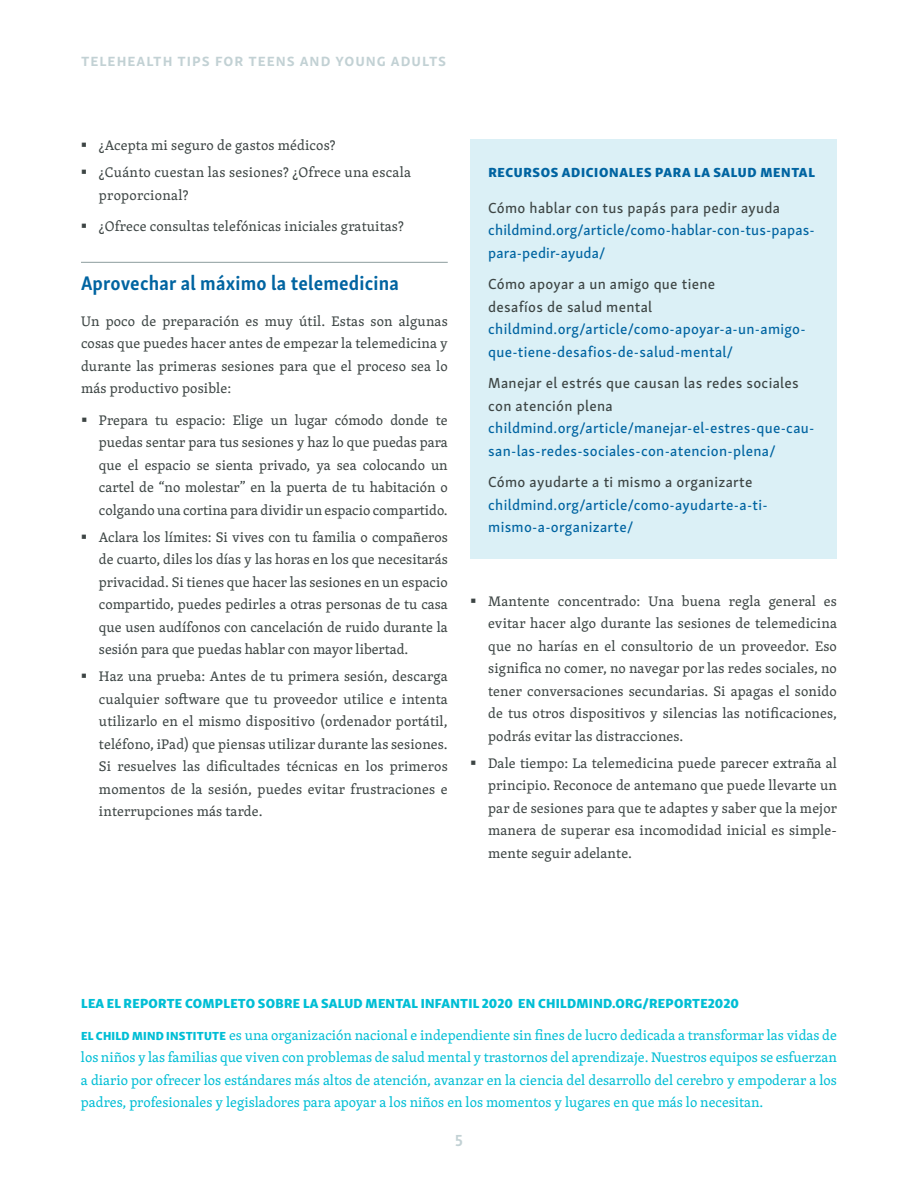
<style>
.page{position:relative;width:918px;height:1188px;background:#fff}
.page>*{position:absolute;margin:0;border:0;box-sizing:border-box;transform-origin:0 0}
.t1{font:700 20.25px "Skolar Sans Latn Cn";letter-spacing:.01em;color:#0064a1}
.t2{font:700 16.5px "Skolar Sans Latn Cn";letter-spacing:.06em;color:#c2d1d4}
.t3{font:15px/22.5px "Skolar Sans Latn Me";letter-spacing:.02em;color:#0064a1}
.t4{font:15px/22.5px "Skolar Sans Latn Me";letter-spacing:.02em;color:#3d4544}
.t5{font:14.25px/22.5px "Skolar Latin";letter-spacing:.01em;color:#3d4544;text-align:justify}
.t6{font:14.25px/22.5px "Skolar Latin";color:#00bed5;text-align:justify}
.t7{font:13.5px "Skolar Sans Latn Eb";letter-spacing:.02em;color:#00bed5}
.t8{font:13.5px "Skolar Sans Latn Eb";letter-spacing:.05em;color:#0064a1}
.s1{font-family:"Skolar Sans Latn Eb";font-size:12px}
</style>
<div class="page">
<hr style="left:81px;top:262px;width:367px;height:1px;background:#8c9c9d">
<div style="left:470px;top:140px;width:367px;height:419px;background:#dbf0f6"></div>
<p class="t2" style="left:81px;top:47px;width:367px">telehealth tips for teens and young adults</p>
<p class="t5" style="left:99px;top:132px;width:314px;line-height:27px">¿Acepta mi seguro de gastos médicos?<br>¿Cuánto cuestan las sesiones? ¿Ofrece una escala</p>
<p class="t5" style="left:99px;top:183px;width:91px">proporcional?</p>
<p class="t5" style="left:99px;top:215px;width:306px">¿Ofrece consultas telefónicas iniciales gratuitas?</p>
<h1 class="t1" style="left:81px;top:267px;width:320px">Aprovechar al máximo la telemedicina</h1>
<p class="t5" style="left:81px;top:309px;width:368px">Un poco de preparación es muy útil. Estas son algunas cosas que puedes hacer antes de empezar la telemedicina y durante las primeras sesiones para que el proceso sea lo más productivo posible:</p>
<p class="t5" style="left:99px;top:408px;width:350px">Prepara tu espacio: Elige un lugar cómodo donde te puedas sentar para tus sesiones y haz lo que puedas para que el espacio se sienta privado, ya sea colocando un cartel de “no molestar” en la puerta de tu habitación o colgando una cortina para dividir un espacio compartido.</p>
<p class="t5" style="left:99px;top:525px;width:350px">Aclara los límites: Si vives con tu familia o compañeros de cuarto, diles los días y las horas en los que necesitarás privacidad. Si tienes que hacer las sesiones en un espacio compartido, puedes pedirles a otras personas de tu casa que usen audífonos con cancelación de ruido durante la sesión para que puedas hablar con mayor libertad.</p>
<p class="t5" style="left:99px;top:665px;width:350px">Haz una prueba: Antes de tu primera sesión, descarga cualquier software que tu proveedor utilice e intenta utilizarlo en el mismo dispositivo (ordenador portátil, teléfono, iPad) que piensas utilizar durante las sesiones.<br>Si resuelves las dificultades técnicas en los primeros momentos de la sesión, puedes evitar frustraciones e interrupciones más tarde.</p>
<p class="t8" style="left:488px;top:160px;width:328px">RECURSOS ADICIONALES PARA LA SALUD MENTAL</p>
<p class="t4" style="left:488px;top:195px;width:293px">Cómo hablar con tus papás para pedir ayuda</p>
<p class="t3" style="left:488px;top:218px;width:328px">childmind.org/article/como-hablar-con-tus-papas&shy;para-pedir-ayuda/</p>
<p class="t4" style="left:488px;top:272px;width:228px">Cómo apoyar a un amigo que tiene desafíos de salud mental</p>
<p class="t3" style="left:488px;top:317px;width:319px">childmind.org/article/como-apoyar-a-un-amigo&shy;que-tiene-desafios-de-salud-mental/</p>
<p class="t4" style="left:488px;top:371px;width:312px">Manejar el estrés que causan las redes sociales con atención plena</p>
<p class="t3" style="left:488px;top:416px;width:328px">childmind.org/article/manejar-el-estres-que-cau&shy;san-las-redes-sociales-con-atencion-plena/</p>
<p class="t4" style="left:488px;top:470px;width:266px">Cómo ayudarte a ti mismo a organizarte</p>
<p class="t3" style="left:488px;top:492px;width:281px">childmind.org/article/como-ayudarte-a-ti&shy;mismo-a-organizarte/</p>
<p class="t5" style="left:488px;top:589px;width:350px">Mantente concentrado: Una buena regla general es evitar hacer algo durante las sesiones de telemedicina que no harías en el consultorio de un proveedor. Eso significa no comer, no navegar por las redes sociales, no tener conversaciones secundarias. Si apagas el sonido de tus otros dispositivos y silencias las notificaciones, podrás evitar las distracciones.</p>
<p class="t5" style="left:488px;top:751px;width:350px">Dale tiempo: La telemedicina puede parecer extraña al principio. Reconoce de antemano que puede llevarte un par de sesiones para que te adaptes y saber que la mejor manera de superar esa incomodidad inicial es simple&shy;mente seguir adelante.</p>
<p class="t7" style="left:81px;top:992px;width:659px">LEA EL REPORTE COMPLETO SOBRE LA SALUD MENTAL INFANTIL 2020 EN CHILDMIND.ORG/REPORTE2020</p>
<p class="t6" style="left:81px;top:1023px;width:758px"><span class="s1">EL CHILD MIND INSTITUTE</span> es una organización nacional e independiente sin fines de lucro dedicada a transformar las vidas de los niños y las familias que viven con problemas de salud mental y trastornos del aprendizaje. Nuestros equipos se esfuerzan a diario por ofrecer los estándares más altos de atención, avanzar en la ciencia del desarrollo del cerebro y empoderar a los padres, profesionales y legisladores para apoyar a los niños en los momentos y lugares en que más lo necesitan.</p>
<p class="t2" style="left:455px;top:1127px;width:9px">5</p>
</div>
